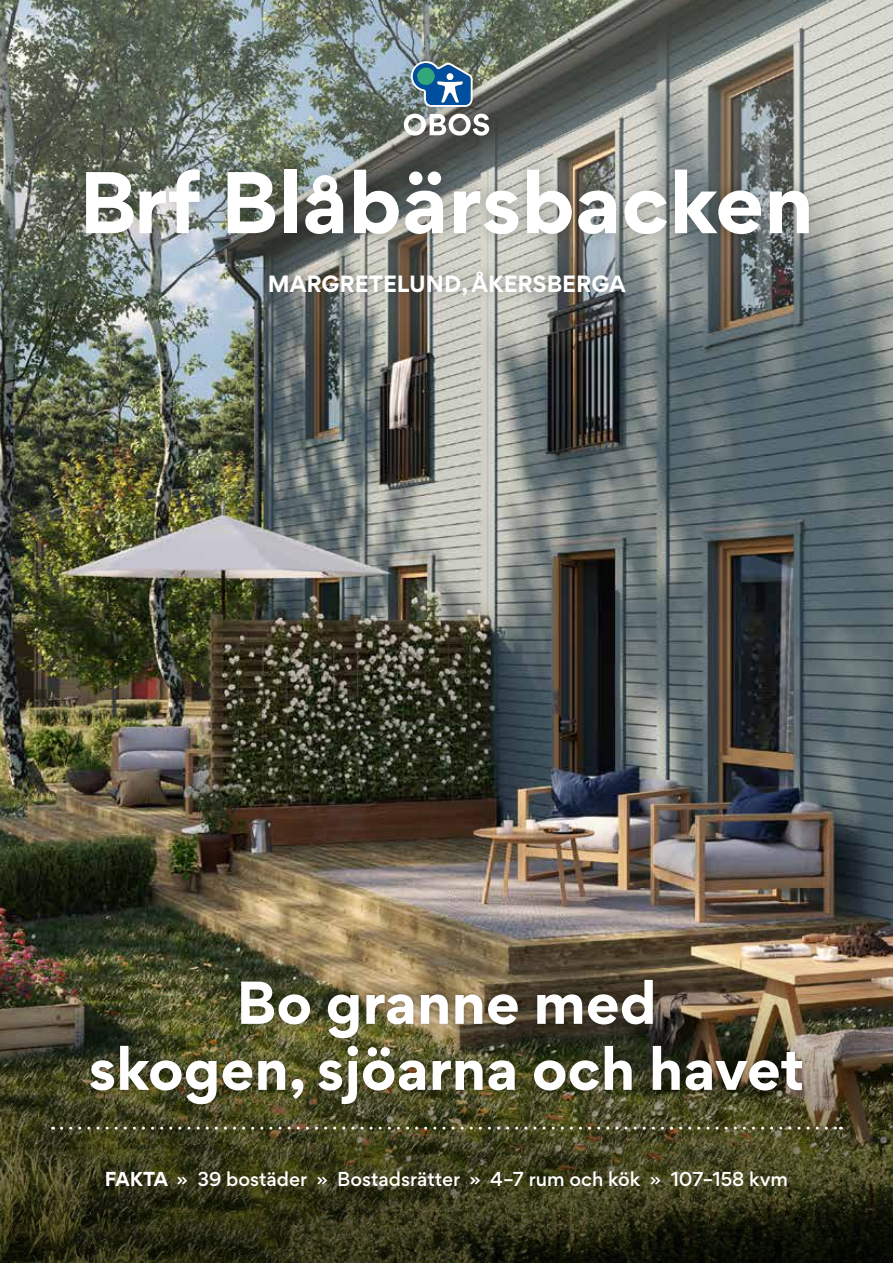
<style>
.page{position:relative;width:893px;height:1263px;background:#fff}
.page>*{position:absolute;margin:0;border:0;box-sizing:border-box;transform-origin:0 0}
.t1{font:700 78px "Gordita";color:#fff}
.t2{font:700 54px/66px "Gordita";color:#fff;text-align:center}
.t3{font:700 21px "Gordita";color:#fff}
.t4{font:500 18px "Gordita";color:#fff}
.s1{font-weight:700}
</style>
<div class="page">
<img style="left:0;top:360px;width:893px;height:598px">
<img style="left:0;top:0;width:893px;height:360px">
<img style="left:0;top:958px;width:893px;height:305px">
<div style="left:86px;top:976px;width:720px;height:133px;background:#000;opacity:.25"></div>
<svg style="left:61px;top:1127px;width:780px;height:3px;background:#767559"></svg>
<div style="left:72px;top:47px;width:751px;height:260px;background:#000;opacity:.25"></div>
<svg style="left:411px;top:61px;width:62px;height:46px"></svg>
<div style="left:447px;top:73px;width:6px;height:7px;background:#fff;border-radius:50%"></div>
<div style="left:417px;top:68px;width:18px;height:17px;background:#30a879;border-radius:50%"></div>
<svg style="left:404px;top:114px;width:85px;height:22px"></svg>
<h1 class="t1" style="left:79px;top:141px;width:736px">Brf Blåbärsbacken</h1>
<p class="t3" style="left:268px;top:267px;width:359px">MARGRETELUND, ÅKERSBERGA</p>
<h2 class="t2" style="left:89px;top:968px;width:717px">Bo granne med<br>skogen, sjöarna och havet</h2>
<p class="t4" style="left:105px;top:1165px;width:685px"><span class="s1">FAKTA</span> » 39 bostäder » Bostadsrätter » 4–7 rum och kök » 107–158 kvm</p>
</div>
